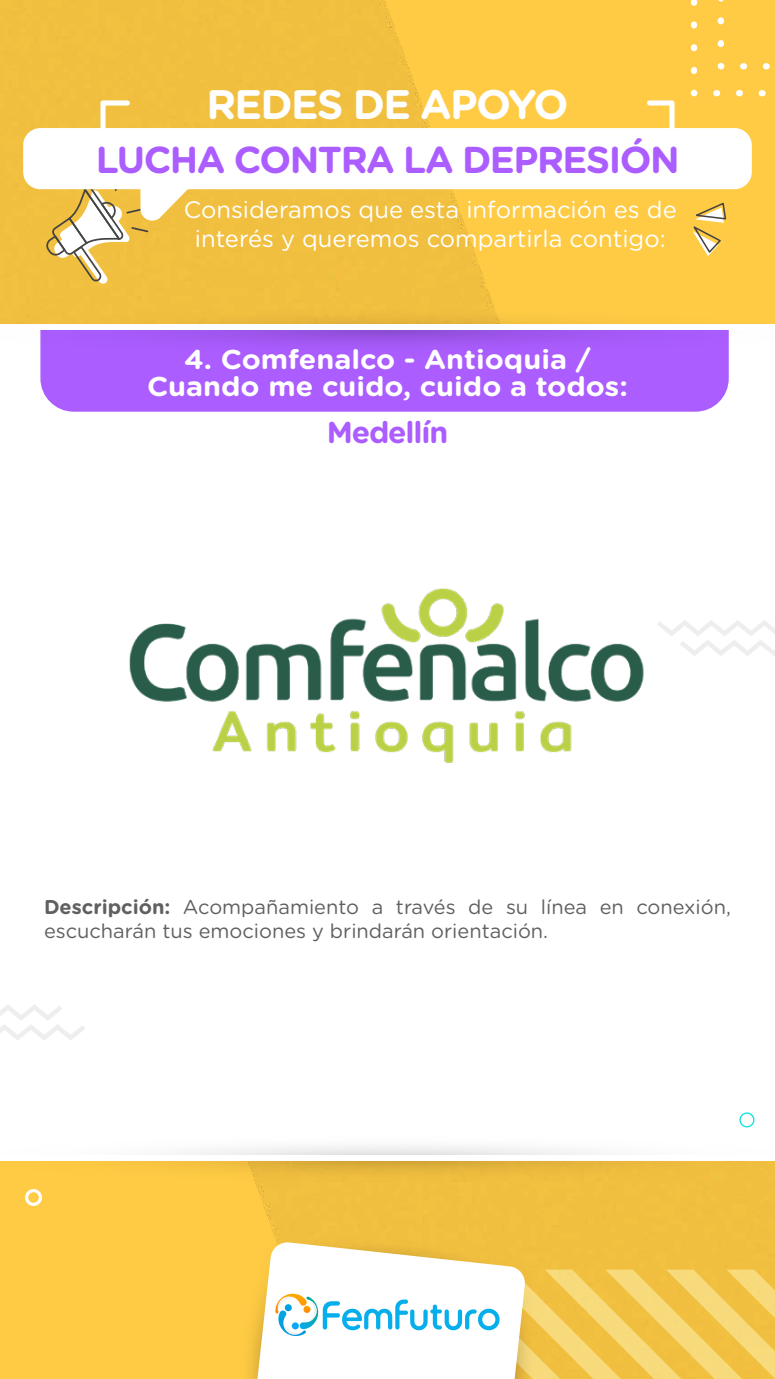
<style>
.page{position:relative;width:775px;height:1379px;background:#fff}
.page>*{position:absolute;margin:0;border:0;box-sizing:border-box;transform-origin:0 0}
.t1{font:700 41.25px "Gotham Rounded";letter-spacing:-.04em;color:#fff}
.t2{font:700 37.5px "Gotham Rounded";letter-spacing:-.04em;color:#ab5dff}
.t3{font:700 30.25px "Gotham Rounded";letter-spacing:-.04em;color:#ab5dff}
.t4{font:700 27.25px/26.2px "Gotham Rounded";color:#fff;text-align:center;scale:1.06 1}
.t5{font:23.75px/28.5px "Gotham Rounded";color:#fff;text-align:center}
.t6{font:20px/24px "Gotham Rounded";color:#606060}
.s1{font-weight:700}
</style>
<div class="page">
<img style="left:6px;top:0;width:769px;height:1379px">
<div style="left:0;top:324px;width:775px;height:833px;background:#fff"></div>
<div style="left:40px;top:355px;width:689px;height:57px;background:#ab5dff"></div>
<svg style="left:6px;top:308px;width:769px;height:47px;background:#c98caf"></svg>
<svg style="left:6px;top:1146px;width:769px;height:35px"></svg>
<div style="left:0;top:1155px;width:775px;height:5px;background:#fff"></div>
<div style="left:0;top:324px;width:775px;height:6px;background:#fff"></div>
<svg style="left:713px;top:90px;width:62px;height:6px"></svg>
<svg style="left:691px;top:90px;width:6px;height:6px"></svg>
<svg style="left:691px;top:0;width:6px;height:74px"></svg>
<svg style="left:740px;top:63px;width:35px;height:6px"></svg>
<svg style="left:718px;top:63px;width:6px;height:6px"></svg>
<svg style="left:718px;top:0;width:6px;height:47px"></svg>
<div style="left:49px;top:713px;width:17px;height:17px;border:3px solid #fff;border-radius:50%"></div>
<div style="left:25px;top:1189px;width:17px;height:17px;border:3px solid #fff;border-radius:50%"></div>
<div style="left:739px;top:1112px;width:15px;height:15px;border:1px solid #00e1df;border-radius:50%"></div>
<svg style="left:692px;top:201px;width:35px;height:55px;background:#e9c466"></svg>
<svg style="left:657px;top:620px;width:118px;height:36px"></svg>
<svg style="left:6px;top:1005px;width:79px;height:35px"></svg>
<svg style="left:98px;top:98px;width:35px;height:30px"></svg>
<svg style="left:644px;top:98px;width:33px;height:30px"></svg>
<svg style="left:44px;top:189px;width:149px;height:95px"></svg>
<div style="left:23px;top:128px;width:729px;height:61px;background:#fff;border-radius:17px"></div>
<svg style="left:239px;top:1236px;width:536px;height:143px"></svg>
<img style="left:0;top:0;width:6px;height:1379px">
<img style="left:129px;top:588px;width:515px;height:175px">
<h1 class="t1" style="left:206px;top:74px;width:364px">REDES DE APOYO</h1>
<h2 class="t2" style="left:96px;top:132px;width:585px">LUCHA CONTRA LA DEPRESIÓN</h2>
<p class="t5" style="left:184px;top:194px;width:494px">Consideramos que esta información es de interés y queremos compartirla contigo:</p>
<h3 class="t4" style="left:147px;top:345px;width:455px">4. Comfenalco - Antioquia /<br>Cuando me cuido, cuido a todos:</h3>
<h3 class="t3" style="left:327px;top:410px;width:123px">Medellín</h3>
<p class="t6" style="left:44px;top:894px;width:688px"><span class="s1">Descripción:</span> Acompañamiento a través de su línea en conexión, escucharán tus emociones y brindarán orientación.</p>
</div>
